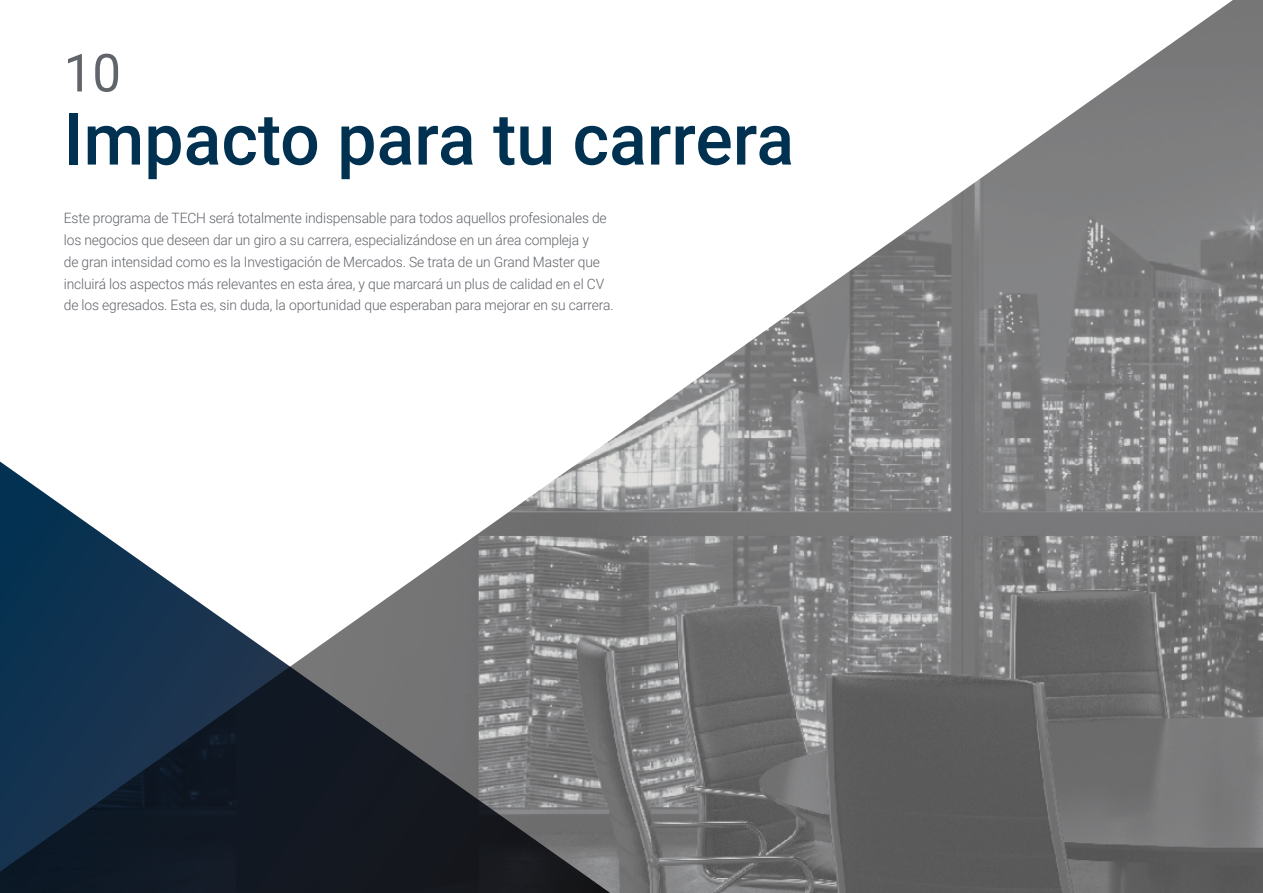
<style>
.page{position:relative;width:1263px;height:893px;background:#fff}
.page>*{position:absolute;margin:0;border:0;box-sizing:border-box;transform-origin:0 0}
.t1{font:500 72px "Roboto";color:#013151}
.t2{font:52.5px "Roboto";color:#61646a}
.t3{font:300 14.25px/21.8px "Roboto";letter-spacing:-.01em;color:#61646a}
</style>
<div class="page">
<img style="left:602px;top:0;width:661px;height:893px">
<svg style="left:0;top:446px;width:640px;height:447px"></svg>
<h2 class="t2" style="left:64px;top:36px;width:59px">10</h2>
<h1 class="t1" style="left:64px;top:89px;width:732px">Impacto para tu carrera</h1>
<p class="t3" style="left:64px;top:207px;width:551px">Este programa de TECH será totalmente indispensable para todos aquellos profesionales de los negocios que deseen dar un giro a su carrera, especializándose en un área compleja y<br>de gran intensidad como es la Investigación de Mercados. Se trata de un Grand Master que incluirá los aspectos más relevantes en esta área, y que marcará un plus de calidad en el CV de los egresados. Esta es, sin duda, la oportunidad que esperaban para mejorar en su carrera.</p>
</div>
